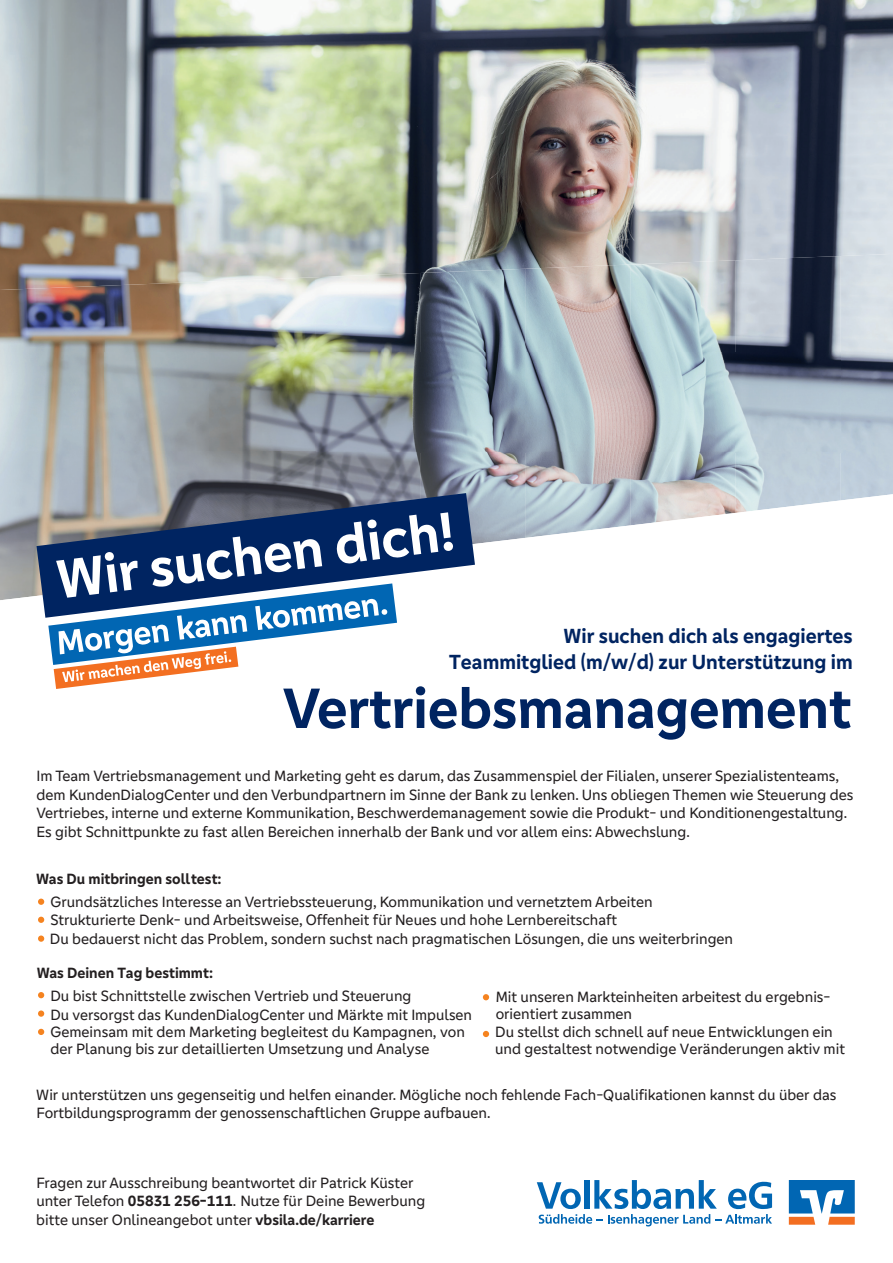
<style>
.page{position:relative;width:893px;height:1263px;background:#fff}
.page>*{position:absolute;margin:0;border:0;box-sizing:border-box;transform-origin:0 0}
.t1{font:700 58.8px "Genos GFG";color:#002461}
.t2{font:700 56.7px "Genos GFG";color:#fff}
.t3{font:700 21.15px/26.7px "Genos GFG";color:#002461;text-align:right}
.t4{font:15.45px/18.5px "Genos GFG";color:#231f20}
.t5{font:700 15.45px "Genos GFG";color:#231f20}
.s1{font-weight:700}
</style>
<div class="page">
<img style="left:0;top:0;width:893px;height:286px">
<svg style="left:38px;top:917px;width:6px;height:6px"></svg>
<svg style="left:483px;top:1031px;width:6px;height:6px"></svg>
<svg style="left:38px;top:1029px;width:6px;height:6px"></svg>
<div style="left:38px;top:898px;width:6px;height:7px;background:#f58320;border-radius:50%"></div>
<svg style="left:483px;top:994px;width:6px;height:6px"></svg>
<svg style="left:38px;top:992px;width:6px;height:6px"></svg>
<div style="left:38px;top:935px;width:6px;height:7px;background:#f58320;border-radius:50%"></div>
<div style="left:38px;top:1010px;width:6px;height:7px;background:#f58320;border-radius:50%"></div>
<svg style="left:789px;top:1180px;width:66px;height:45px"></svg>
<svg style="left:537px;top:1180px;width:235px;height:46px"></svg>
<img style="left:0;top:286px;width:105px;height:208px">
<img style="left:105px;top:281px;width:105px;height:212px">
<img style="left:210px;top:277px;width:105px;height:216px">
<img style="left:315px;top:273px;width:105px;height:220px">
<img style="left:420px;top:269px;width:105px;height:225px">
<img style="left:525px;top:264px;width:105px;height:230px">
<img style="left:630px;top:260px;width:105px;height:234px">
<img style="left:735px;top:256px;width:105px;height:238px">
<img style="left:840px;top:254px;width:53px;height:240px">
<img style="left:0;top:494px;width:891px;height:106px">
<svg style="left:37px;top:493px;width:438px;height:125px;background:#3e557b"></svg>
<svg style="left:48px;top:583px;width:349px;height:106px"></svg>
<h2 class="t2" style="left:53px;top:547px;width:402px;rotate:-7deg">Wir suchen dich!</h2>
<h3 class="t3" style="left:449px;top:622px;width:405px">Wir suchen dich als engagiertes<br>Teammitglied (m/w/d) zur Unterstützung im</h3>
<h1 class="t1" style="left:283px;top:674px;width:570px">Vertriebsmanagement</h1>
<p class="t4" style="left:36px;top:767px;width:819px">Im Team Vertriebsmanagement und Marketing geht es darum, das Zusammenspiel der Filialen, unserer Spezialistenteams, dem KundenDialogCenter und den Verbundpartnern im Sinne der Bank zu lenken. Uns obliegen Themen wie Steuerung des Vertriebes, interne und externe Kommunikation, Beschwerdemanagement sowie die Produkt- und Konditionengestaltung.<br>Es gibt Schnittpunkte zu fast allen Bereichen innerhalb der Bank und vor allem eins: Abwechslung.</p>
<p class="t5" style="left:36px;top:870px;width:187px">Was Du mitbringen solltest:</p>
<p class="t4" style="left:50px;top:892px;width:685px">Grundsätzliches Interesse an Vertriebssteuerung, Kommunikation und vernetztem Arbeiten<br>Strukturierte Denk- und Arbeitsweise, Offenheit für Neues und hohe Lernbereitschaft<br>Du bedauerst nicht das Problem, sondern suchst nach pragmatischen Lösungen, die uns weiterbringen</p>
<p class="t5" style="left:37px;top:963px;width:178px">Was Deinen Tag bestimmt:</p>
<p class="t4" style="left:50px;top:987px;width:423px;line-height:17.4px">Du bist Schnittstelle zwischen Vertrieb und Steuerung<br>Du versorgst das KundenDialogCenter und Märkte mit Impulsen Gemeinsam mit dem Marketing begleitest du Kampagnen, von der Planung bis zur detaillierten Umsetzung und Analyse</p>
<p class="t4" style="left:495px;top:988px;width:339px;line-height:17.5px">Mit unseren Markteinheiten arbeitest du ergebnis&shy;orientiert zusammen<br>Du stellst dich schnell auf neue Entwicklungen ein</p>
<p class="t4" style="left:495px;top:1039px;width:351px">und gestaltest notwendige Veränderungen aktiv mit</p>
<p class="t4" style="left:36px;top:1085px;width:802px">Wir unterstützen uns gegenseitig und helfen einander. Mögliche noch fehlende Fach-Qualifikationen kannst du über das<br>Fortbildungsprogramm der genossenschaftlichen Gruppe aufbauen.</p>
<p class="t4" style="left:36px;top:1173px;width:390px">Fragen zur Ausschreibung beantwortet dir Patrick Küster unter Telefon <span class="s1">05831 256-111</span>. Nutze für Deine Bewerbung bitte unser Onlineangebot unter <span class="s1">vbsila.de/karriere</span></p>
</div>
